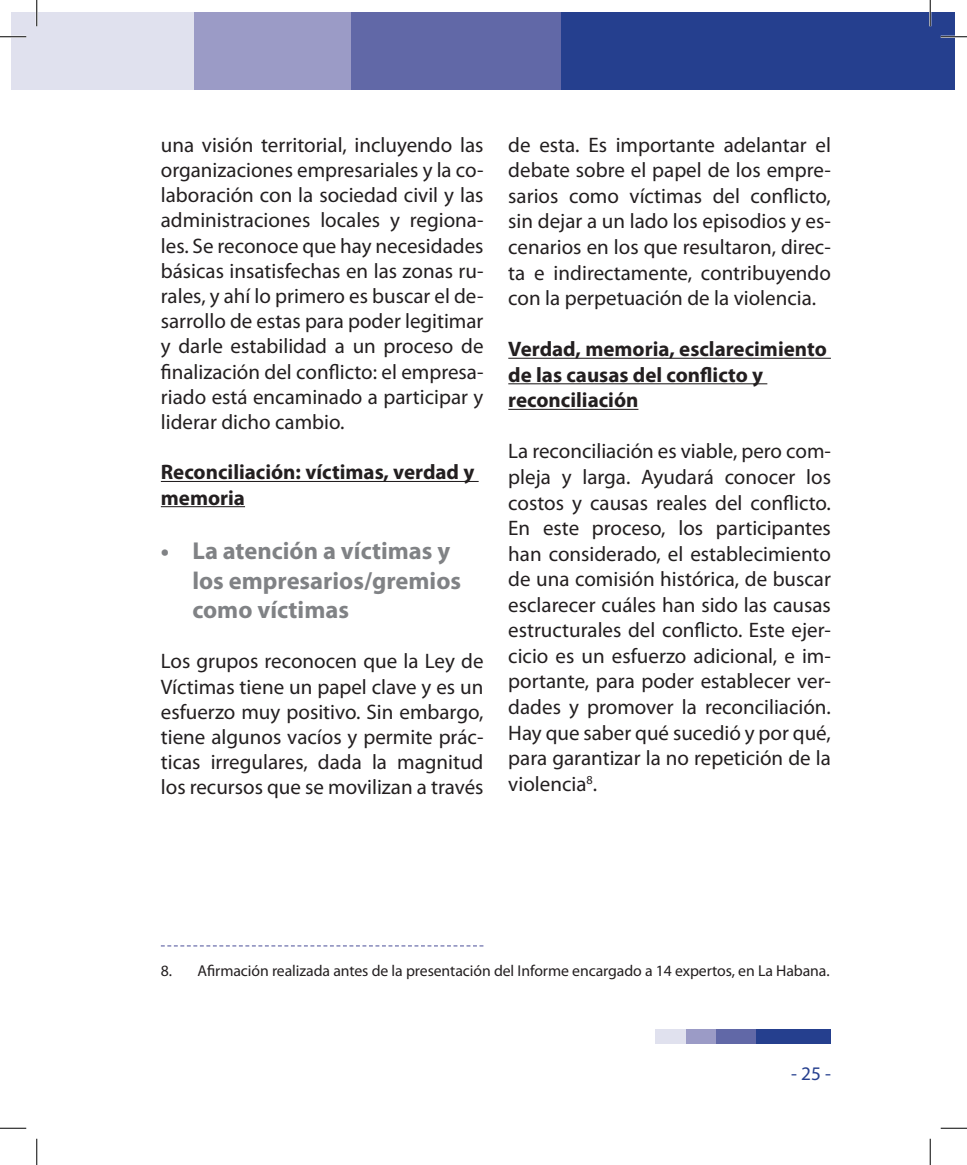
<style>
.page{position:relative;width:967px;height:1165px;background:#fff}
.page>*{position:absolute;margin:0;border:0;box-sizing:border-box;transform-origin:0 0}
.t1{font:700 24.5px/29.4px "Myriad Pro";color:#808285}
.t2{font:21px/25.6px "Myriad Pro";color:#231f20;text-align:justify}
.t3{font:700 21px/25.6px "Myriad Pro";color:#231f20}
.t4{font:19.25px "Myriad Pro";color:#253f8e}
.t5{font:15.75px "Myriad Pro";letter-spacing:-.005em;color:#231f20}
</style>
<div class="page">
<div style="left:12px;top:12px;width:25px;height:77px;background:#e0e1ee"></div>
<div style="left:556px;top:12px;width:398px;height:77px;background:#253f8e"></div>
<div style="left:349px;top:12px;width:212px;height:77px;background:#6168a7"></div>
<div style="left:193px;top:12px;width:157px;height:77px;background:#9b9bc6"></div>
<div style="left:37px;top:12px;width:157px;height:77px;background:#e0e1ee"></div>
<div style="left:754px;top:1029px;width:76px;height:15px;background:#253f8e"></div>
<div style="left:715px;top:1029px;width:40px;height:15px;background:#6168a7"></div>
<div style="left:685px;top:1029px;width:30px;height:15px;background:#9b9bc6"></div>
<div style="left:655px;top:1029px;width:30px;height:15px;background:#e0e1ee"></div>
<hr style="left:161px;top:481px;width:317px;height:1px;background:#231f20">
<hr style="left:161px;top:506px;width:84px;height:1px;background:#231f20">
<hr style="left:508px;top:358px;width:322px;height:1px;background:#231f20">
<hr style="left:508px;top:383px;width:259px;height:1px;background:#231f20">
<hr style="left:508px;top:409px;width:130px;height:1px;background:#231f20">
<svg style="left:161px;top:945px;width:322px;height:1px"></svg>
<hr style="left:0;top:36px;width:26px;height:2px;background:#fff">
<hr style="left:940px;top:36px;width:26px;height:2px;background:#fff">
<hr style="left:36px;top:0;width:2px;height:26px;background:#fff">
<hr style="left:929px;top:0;width:2px;height:26px;background:#fff">
<svg style="left:0;top:36px;width:26px;height:1px"></svg>
<svg style="left:940px;top:36px;width:26px;height:1px"></svg>
<svg style="left:0;top:1128px;width:26px;height:1px"></svg>
<svg style="left:940px;top:1128px;width:26px;height:1px"></svg>
<svg style="left:36px;top:0;width:1px;height:26px"></svg>
<svg style="left:36px;top:1139px;width:1px;height:26px"></svg>
<svg style="left:929px;top:0;width:1px;height:26px"></svg>
<svg style="left:929px;top:1139px;width:1px;height:26px"></svg>
<p class="t2" style="left:161px;top:132px;width:324px">una visión territorial, incluyendo las organizaciones empresariales y la co&shy;laboración con la sociedad civil y las administraciones locales y regiona&shy;les. Se reconoce que hay necesidades básicas insatisfechas en las zonas ru&shy;rales, y ahí lo primero es buscar el de&shy;sarrollo de estas para poder legitimar y darle estabilidad a un proceso de finalización del conflicto: el empresa&shy;riado está encaminado a participar y liderar dicho cambio.</p>
<p class="t3" style="left:161px;top:459px;width:315px">Reconciliación: víctimas, verdad y memoria</p>
<p class="t1" style="left:192px;top:535px;width:270px;text-indent:-32px">• La atención a víctimas y los empresarios/gremios como víctimas</p>
<p class="t2" style="left:161px;top:648px;width:324px">Los grupos reconocen que la Ley de Víctimas tiene un papel clave y es un esfuerzo muy positivo. Sin embargo, tiene algunos vacíos y permite prác&shy;ticas irregulares, dada la magnitud los recursos que se movilizan a través</p>
<p class="t2" style="left:508px;top:132px;width:324px">de esta. Es importante adelantar el debate sobre el papel de los empre&shy;sarios como víctimas del conflicto, sin dejar a un lado los episodios y es&shy;cenarios en los que resultaron, direc&shy;ta e indirectamente, contribuyendo con la perpetuación de la violencia.</p>
<p class="t3" style="left:508px;top:336px;width:320px">Verdad, memoria, esclarecimiento de las causas del conflicto y reconciliación</p>
<p class="t2" style="left:508px;top:438px;width:324px">La reconciliación es viable, pero com&shy;pleja y larga. Ayudará conocer los costos y causas reales del conflicto.<br>En este proceso, los participantes han considerado, el establecimiento de una comisión histórica, de buscar esclarecer cuáles han sido las causas estructurales del conflicto. Este ejer&shy;cicio es un esfuerzo adicional, e im&shy;portante, para poder establecer ver&shy;dades y promover la reconciliación.<br>Hay que saber qué sucedió y por qué, para garantizar la no repetición de la violencia<sup>8</sup>.</p>
<p class="t5" style="left:161px;top:961px;width:670px">8. Afirmación realizada antes de la presentación del Informe encargado a 14 expertos, en La Habana.</p>
<p class="t4" style="left:791px;top:1061px;width:41px">- 25 -</p>
</div>
